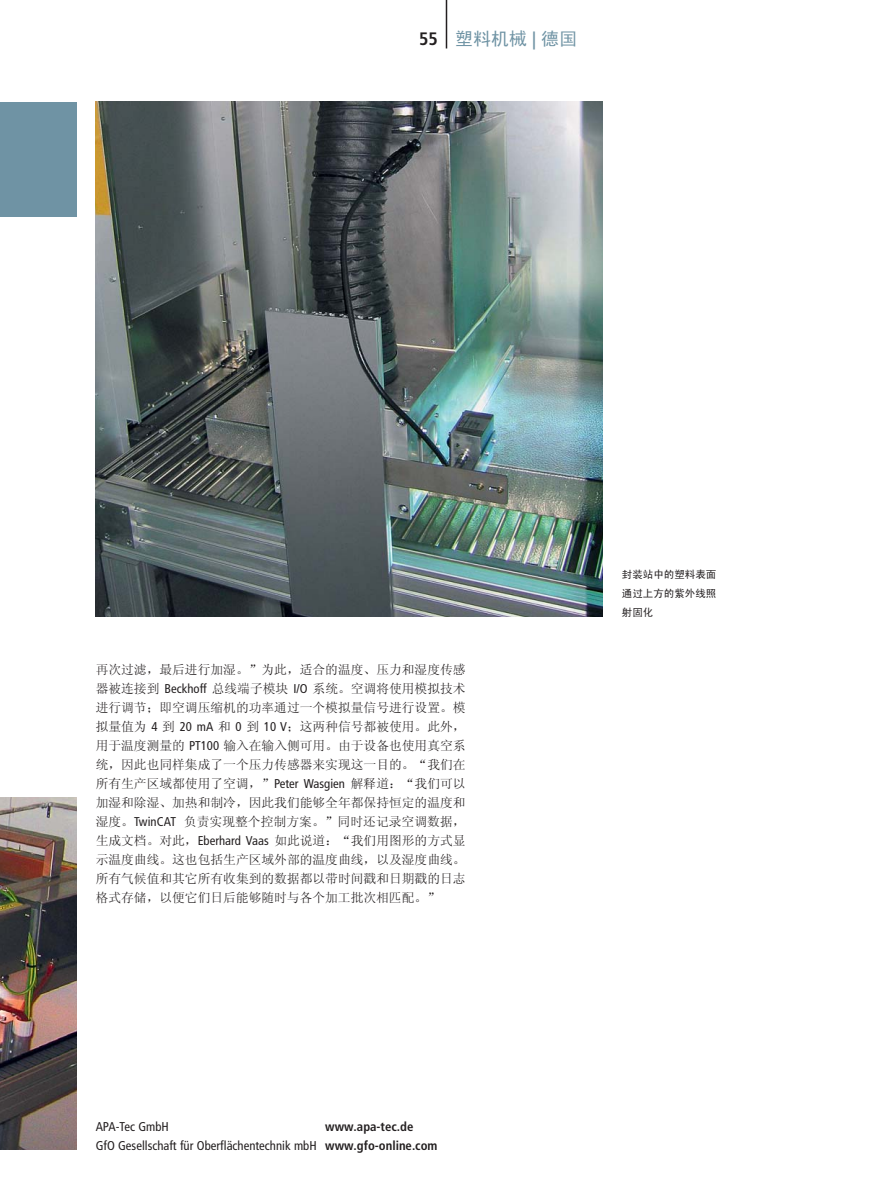
<style>
.page{position:relative;width:893px;height:1191px;background:#fff}
.page>*{position:absolute;margin:0;border:0;box-sizing:border-box;transform-origin:0 0}
.t1{font:18px "Sim Hei";color:#6f93a4}
.t2{font:12.75px/19px "Sim Sun";color:#231f20;text-align:justify}
.t3{font:condensed 12.75px/19px "Frutiger";color:#231f20}
.t4{font:10.5px/19px "Sim Hei";color:#231f20;text-align:justify}
.s1{font-family:"Frutiger";font-weight:700;font-stretch:condensed;color:#231f20}
.s2{font-family:"Frutiger";font-weight:700;font-stretch:condensed}
.s3{font-family:"Frutiger";font-stretch:condensed}
.s4{font-weight:700}
</style>
<div class="page">
<hr style="left:446px;top:0;width:1px;height:48px;background:#231f20">
<img style="left:96px;top:102px;width:507px;height:514px">
<div style="left:0;top:102px;width:77px;height:114px;background:#6f93a4"></div>
<img style="left:0;top:797px;width:77px;height:353px">
<h1 class="t1" style="left:419px;top:29px;width:160px"><span class="s1">55</span> 塑料机械 <span class="s2">|</span> 德国</h1>
<p class="t2" style="left:96px;top:659px;width:371px">再次过滤，最后进行加湿。”为此，适合的温度、压力和湿度传感器被连接到 <span class="s3">Beckhoff</span> 总线端子模块 <span class="s3">I/O</span> 系统。空调将使用模拟技术进行调节；即空调压缩机的功率通过一个模拟量信号进行设置。模拟量值为 <span class="s3">4</span> 到 <span class="s3">20 mA</span> 和 <span class="s3">0</span> 到 <span class="s3">10 V</span>；这两种信号都被使用。此外，用于温度测量的 <span class="s3">PT100</span> 输入在输入侧可用。由于设备也使用真空系统，因此也同样集成了一个压力传感器来实现这一目的。“我们在所有生产区域都使用了空调，”<span class="s3">Peter Wasgien</span> 解释道：“我们可以加湿和除湿、加热和制冷，因此我们能够全年都保持恒定的温度和湿度。<span class="s3">TwinCAT</span> 负责实现整个控制方案。”同时还记录空调数据，生成文档。对此，<span class="s3">Eberhard Vaas</span> 如此说道：“我们用图形的方式显示温度曲线。这也包括生产区域外部的温度曲线，以及湿度曲线。所有气候值和其它所有收集到的数据都以带时间戳和日期戳的日志格式存储，以便它们日后能够随时与各个加工批次相匹配。”</p>
<p class="t3" style="left:96px;top:1118px;width:75px">APA-Tec GmbH</p>
<p class="t3" style="left:96px;top:1118px;width:343px;text-indent:230px"><span class="s4">www.apa-tec.de<br></span>GfO Gesellschaft für Oberflächentechnik mbH <span class="s4">www.gfo-online.com</span></p>
<p class="t4" style="left:622px;top:565px;width:96px">封装站中的塑料表面通过上方的紫外线照射固化</p>
</div>
